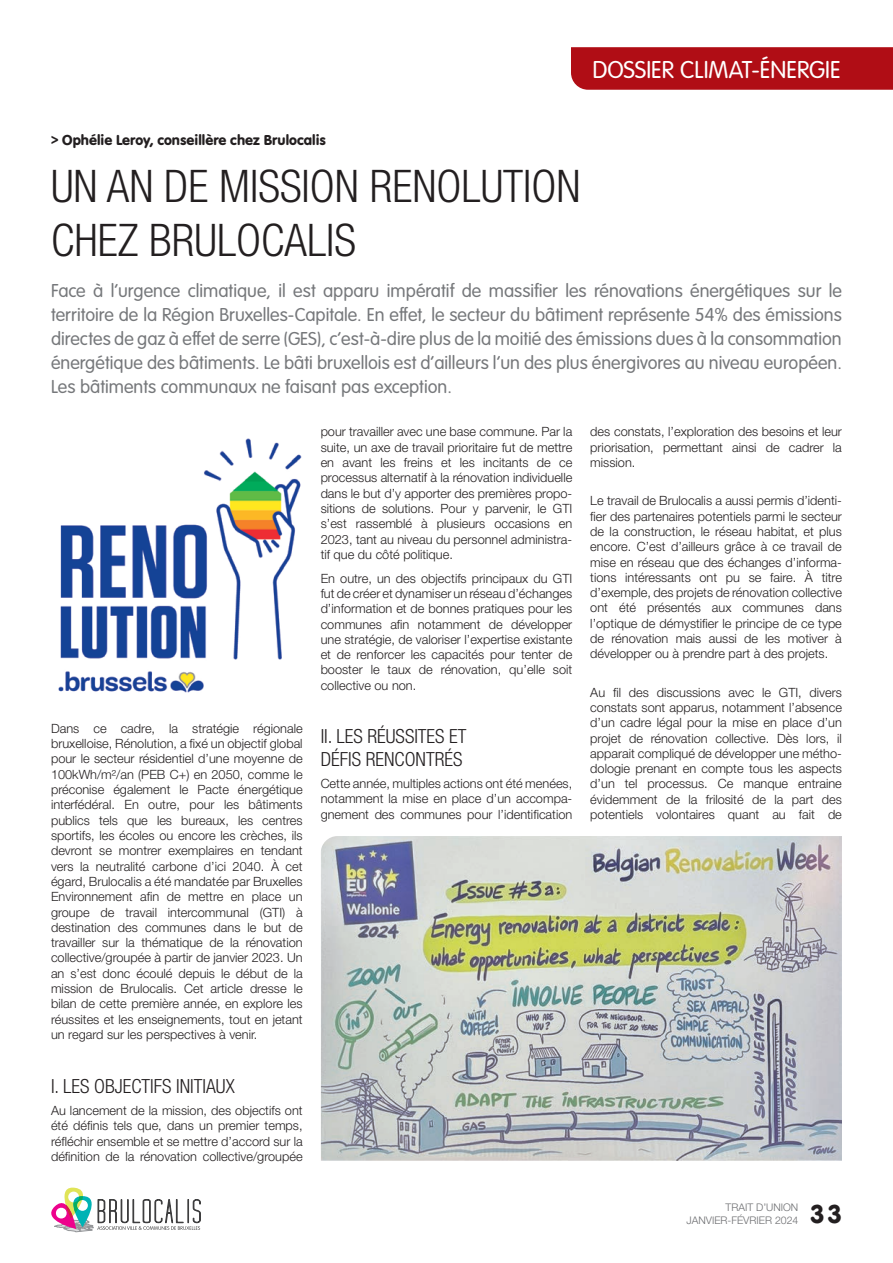
<style>
.page{position:relative;width:893px;height:1263px;background:#fff}
.page>*{position:absolute;margin:0;border:0;box-sizing:border-box;transform-origin:0 0}
.t1{font:300 condensed 45px/54px "Helvetica Neue LT Pro";color:#231f20}
.t2{font:27px "VAG Rundschrift D";color:#231f20}
.t3{font:300 25.5px "VAG Rundschrift D";color:#fff}
.t4{font:300 19.5px/24px "VAG Rundschrift D";color:#76787b}
.t5{font:300 condensed 19.5px/23.4px "Helvetica Neue LT Pro";color:#231f20}
.t6{font:15px "VAG Rundschrift D";color:#231f20}
.t7{font:300 12.75px/15.3px "Helvetica Neue LT Pro";color:#231f20;text-align:justify}
.t8{font:300 10.5px "Helvetica Neue LT Pro";color:#6c6d70}
</style>
<div class="page">
<img style="left:321px;top:836px;width:521px;height:325px">
<img style="left:58px;top:438px;width:244px;height:255px">
<svg style="left:51px;top:1187px;width:150px;height:45px"></svg>
<div style="left:571px;top:47px;width:322px;height:43px;background:#b00d15"></div>
<h3 class="t3" style="left:592px;top:55px;width:250px">DOSSIER CLIMAT-ÉNERGIE</h3>
<p class="t6" style="left:51px;top:131px;width:277px">&gt; Ophélie Leroy, conseillère chez Brulocalis</p>
<h1 class="t1" style="left:51px;top:159px;width:531px">UN AN DE MISSION RENOLUTION<br>CHEZ BRULOCALIS</h1>
<p class="t4" style="left:51px;top:279px;width:792px">Face à l’urgence climatique, il est apparu impératif de massifier les rénovations énergétiques sur le territoire de la Région Bruxelles-Capitale. En effet, le secteur du bâtiment représente 54% des émissions directes de gaz à effet de serre (GES), c’est-à-dire plus de la moitié des émissions dues à la consommation énergétique des bâtiments. Le bâti bruxellois est d’ailleurs l’un des plus énergivores au niveau européen.<br>Les bâtiments communaux ne faisant pas exception.</p>
<p class="t7" style="left:51px;top:720px;width:253px">Dans ce cadre, la stratégie régionale bruxelloise, Rénolution, a fixé un objectif global pour le secteur résidentiel d’une moyenne de 100kWh/m²/an (PEB C+) en 2050, comme le préconise également le Pacte énergétique interfédéral. En outre, pour les bâtiments publics tels que les bureaux, les centres sportifs, les écoles ou encore les crèches, ils devront se montrer exemplaires en tendant vers la neutralité carbone d’ici 2040. À cet égard, Brulocalis a été mandatée par Bruxelles Environnement afin de mettre en place un groupe de travail intercommunal (GTI) à destination des communes dans le but de travailler sur la thématique de la rénovation collective/groupée à partir de janvier 2023. Un an s’est donc écoulé depuis le début de la mission de Brulocalis. Cet article dresse le bilan de cette première année, en explore les réussites et les enseignements, tout en jetant un regard sur les perspectives à venir.</p>
<h3 class="t5" style="left:51px;top:1074px;width:185px">I. LES OBJECTIFS INITIAUX</h3>
<p class="t7" style="left:51px;top:1102px;width:253px">Au lancement de la mission, des objectifs ont été définis tels que, dans un premier temps, réfléchir ensemble et se mettre d’accord sur la définition de la rénovation collective/groupée</p>
<p class="t7" style="left:321px;top:424px;width:253px">pour travailler avec une base commune. Par la suite, un axe de travail prioritaire fut de mettre en avant les freins et les incitants de ce processus alternatif à la rénovation individuelle dans le but d’y apporter des premières propo&shy;sitions de solutions. Pour y parvenir, le GTI s’est rassemblé à plusieurs occasions en 2023, tant au niveau du personnel administra&shy;tif que du côté politique.</p>
<p class="t7" style="left:321px;top:570px;width:253px">En outre, un des objectifs principaux du GTI fut de créer et dynamiser un réseau d’échanges d’information et de bonnes pratiques pour les communes afin notamment de développer une stratégie, de valoriser l’expertise existante et de renforcer les capacités pour tenter de booster le taux de rénovation, qu’elle soit collective ou non.</p>
<h3 class="t5" style="left:321px;top:724px;width:147px">II. LES RÉUSSITES ET<br>DÉFIS RENCONTRÉS</h3>
<p class="t7" style="left:321px;top:775px;width:253px">Cette année, multiples actions ont été menées, notamment la mise en place d’un accompa&shy;gnement des communes pour l’identification</p>
<p class="t7" style="left:590px;top:424px;width:253px">des constats, l’exploration des besoins et leur priorisation, permettant ainsi de cadrer la mission.</p>
<p class="t7" style="left:590px;top:493px;width:253px">Le travail de Brulocalis a aussi permis d’identi&shy;fier des partenaires potentiels parmi le secteur de la construction, le réseau habitat, et plus encore. C’est d’ailleurs grâce à ce travail de mise en réseau que des échanges d’informa&shy;tions intéressants ont pu se faire. À titre d’exemple, des projets de rénovation collective ont été présentés aux communes dans l’optique de démystifier le principe de ce type de rénovation mais aussi de les motiver à développer ou à prendre part à des projets.</p>
<p class="t7" style="left:590px;top:684px;width:253px">Au fil des discussions avec le GTI, divers constats sont apparus, notamment l’absence d’un cadre légal pour la mise en place d’un projet de rénovation collective. Dès lors, il apparait compliqué de développer une métho&shy;dologie prenant en compte tous les aspects d’un tel processus. Ce manque entraine évidemment de la frilosité de la part des potentiels volontaires quant au fait de</p>
<p class="t8" style="left:726px;top:1201px;width:74px">TRAIT D’UNION</p>
<p class="t8" style="left:686px;top:1213px;width:13px">Janvier</p>
<p class="t8" style="left:727px;top:1213px;width:23px">-Février</p>
<p class="t8" style="left:775px;top:1213px;width:25px">2024</p>
<h2 class="t2" style="left:810px;top:1198px;width:34px">33</h2>
</div>
